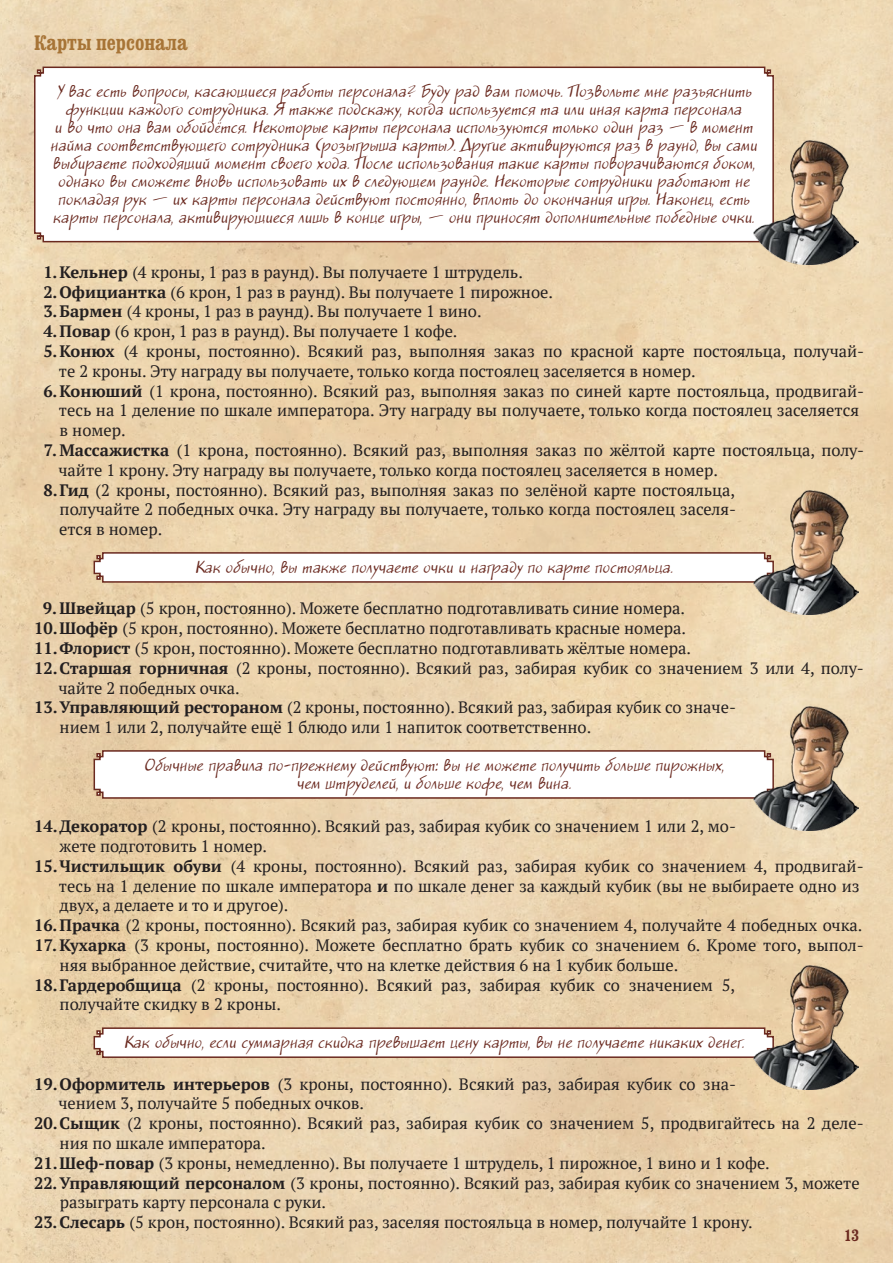
<style>
.page{position:relative;width:893px;height:1263px;background:#fff}
.page>*{position:absolute;margin:0;border:0;box-sizing:border-box;transform-origin:0 0}
.t1{font:21px "SPSL Swordsman C";color:#a77436}
.t2{font:16.5px "PT Serif";color:#231f20}
.t3{font:16.5px "SPSL Swordsman C";color:#6a291f}
.t4{font:italic 15px/18px "Jakob C";letter-spacing:.045em;color:#6a291f;text-align:center}
.s1{font-weight:700}
</style>
<div class="page">
<img style="left:0;top:0;width:893px;height:1263px">
<svg style="left:33px;top:66px;width:742px;height:177px"></svg>
<img style="left:754px;top:140px;width:105px;height:124px">
<svg style="left:93px;top:551px;width:661px;height:32px"></svg>
<img style="left:754px;top:490px;width:105px;height:124px">
<svg style="left:93px;top:749px;width:661px;height:50px"></svg>
<img style="left:754px;top:706px;width:105px;height:124px">
<svg style="left:93px;top:1027px;width:661px;height:32px"></svg>
<img style="left:754px;top:966px;width:105px;height:123px">
<p class="t1" style="left:34px;top:31px;width:155px">Карты персонала</p>
<p class="t4" style="left:50px;top:83px;width:713px">У васестьвопросы,касающиесяработы персонала? Буду радвам помочь.Позвольтемнеразъяснить функциикаждогосотрудника.Я такжеподскажу,когдаиспользуетсята илиинаякартаперсонала<br>и во чтоонавам обойдётся.Некоторыекарты персоналаиспользуютсятолькоодинраз — в момент наймасоответствующегосотрудника(роз ыгрышакарты).Другие активируютсяраз в раунд,вы сами выбираетеподходящиймомент своегохода.Послеиспользованиятакиекарты поворачиваютсябоком, однаковы сможетевновьиспользоватьихв следующем раунде.Некоторыесотрудникиработают не покладаярук — ихкарты персоналадействуют постоянно,вплотьдоокончанияигры.Наконец,есть карты персонала,активирующиесялишь в концеигры, — они приносят дополнительныепобедныеочки.</p>
<p class="t2" style="left:43px;top:261px;width:481px"><span class="s1">1.Кельнер</span> (4 кроны, 1 раз в раунд). Вы получаете 1 штрудель.</p>
<p class="t2" style="left:43px;top:281px;width:511px"><span class="s1">2.Официантка</span> (6 крон, 1 раз в раунд). Вы получаете 1 пирожное.</p>
<p class="t2" style="left:43px;top:301px;width:440px"><span class="s1">3.Бармен</span> (4 кроны, 1 раз в раунд). Вы получаете 1 вино.</p>
<p class="t2" style="left:43px;top:321px;width:416px"><span class="s1">4.Повар</span> (6 крон, 1 раз в раунд). Вы получаете 1 кофе.</p>
<p class="t2" style="left:43px;top:340px;width:822px"><span class="s1">5.Конюх</span> (4 кроны, постоянно). Всякий раз, выполняя заказ по красной карте постояльца, получай-</p>
<p class="t2" style="left:59px;top:360px;width:638px">те 2 кроны. Эту награду вы получаете, только когда постоялец заселяется в номер.</p>
<p class="t2" style="left:43px;top:380px;width:822px"><span class="s1">6.Конюший</span> (1 крона, постоянно). Всякий раз, выполняя заказ по синей карте постояльца, продвигай-</p>
<p class="t2" style="left:59px;top:400px;width:802px">тесь на 1 деление по шкале императора. Эту награду вы получаете, только когда постоялец заселяется</p>
<p class="t2" style="left:60px;top:420px;width:68px">в номер.</p>
<p class="t2" style="left:44px;top:439px;width:822px"><span class="s1">7.Массажистка</span> (1 крона, постоянно). Всякий раз, выполняя заказ по жёлтой карте постояльца, полу-</p>
<p class="t2" style="left:58px;top:459px;width:661px">чайте 1 крону. Эту награду вы получаете, только когда постоялец заселяется в номер.</p>
<p class="t2" style="left:43px;top:479px;width:693px"><span class="s1">8.Гид</span> (2 кроны, постоянно). Всякий раз, выполняя заказ по зелёной карте постояльца,</p>
<p class="t2" style="left:60px;top:499px;width:678px">получайте 2 победных очка. Эту награду вы получаете, только когда постоялец заселя-</p>
<p class="t2" style="left:59px;top:519px;width:105px">ется в номер.</p>
<p class="t4" style="left:195px;top:559px;width:485px">Какобычно,вы такжеполучаетеочкии награду покартепостояльца.</p>
<p class="t2" style="left:43px;top:598px;width:644px"><span class="s1">9.Швейцар</span> (5 крон, постоянно). Можете бесплатно подготавливать синие номера.</p>
<p class="t2" style="left:34px;top:618px;width:653px"><span class="s1">10.Шофёр</span> (5 крон, постоянно). Можете бесплатно подготавливать красные номера.</p>
<p class="t2" style="left:34px;top:637px;width:658px"><span class="s1">11.Флорист</span> (5 крон, постоянно). Можете бесплатно подготавливать жёлтые номера.</p>
<p class="t2" style="left:34px;top:657px;width:831px"><span class="s1">12.Старшая горничная</span> (2 кроны, постоянно). Всякий раз, забирая кубик со значением 3 или 4, полу-</p>
<p class="t2" style="left:58px;top:677px;width:183px">чайте 2 победных очка.</p>
<p class="t2" style="left:34px;top:697px;width:703px"><span class="s1">13.Управляющий рестораном</span> (2 кроны, постоянно). Всякий раз, забирая кубик со значе-</p>
<p class="t2" style="left:60px;top:717px;width:533px">нием 1 или 2, получайте ещё 1 блюдо или 1 напиток соответственно.</p>
<p class="t4" style="left:144px;top:757px;width:587px">Обычныеправилапо-прежнему действуют:вы неможетеполучитьбольшепирожных, чем штруделей,и большекофе,чем вина.</p>
<p class="t2" style="left:34px;top:816px;width:703px"><span class="s1">14.Декоратор</span> (2 кроны, постоянно). Всякий раз, забирая кубик со значением 1 или 2, мо-</p>
<p class="t2" style="left:60px;top:835px;width:209px">жете подготовить 1 номер.</p>
<p class="t2" style="left:34px;top:855px;width:831px"><span class="s1">15.Чистильщик обуви</span> (4 кроны, постоянно). Всякий раз, забирая кубик со значением 4, продвигай-</p>
<p class="t2" style="left:59px;top:875px;width:802px">тесь на 1 деление по шкале императора <span class="s1">и</span> по шкале денег за каждый кубик (вы не выбираете одно из</p>
<p class="t2" style="left:59px;top:895px;width:231px">двух, а делаете и то и другое).</p>
<p class="t2" style="left:34px;top:915px;width:830px"><span class="s1">16.Прачка</span> (2 кроны, постоянно). Всякий раз, забирая кубик со значением 4, получайте 4 победных очка.</p>
<p class="t2" style="left:34px;top:934px;width:831px"><span class="s1">17. Кухарка</span> (3 кроны, постоянно). Можете бесплатно брать кубик со значением 6. Кроме того, выпол-</p>
<p class="t2" style="left:60px;top:954px;width:620px">няя выбранное действие, считайте, что на клетке действия 6 на 1 кубик больше.</p>
<p class="t2" style="left:34px;top:974px;width:703px"><span class="s1">18.Гардеробщица</span> (2 кроны, постоянно). Всякий раз, забирая кубик со значением 5,</p>
<p class="t2" style="left:60px;top:994px;width:223px">получайте скидку в 2 кроны.</p>
<p class="t4" style="left:124px;top:1034px;width:627px">Какобычно,еслисуммарнаяскидкапревышает цену карты,вы неполучаетеникакихденег.</p>
<p class="t2" style="left:34px;top:1073px;width:703px"><span class="s1">19.Оформитель интерьеров</span> (3 кроны, постоянно). Всякий раз, забирая кубик со зна-</p>
<p class="t2" style="left:58px;top:1093px;width:307px">чением 3, получайте 5 победных очков.</p>
<p class="t2" style="left:34px;top:1113px;width:831px"><span class="s1">20.Сыщик</span> (2 кроны, постоянно). Всякий раз, забирая кубик со значением 5, продвигайтесь на 2 деле-</p>
<p class="t2" style="left:60px;top:1132px;width:208px">ния по шкале императора.</p>
<p class="t2" style="left:34px;top:1152px;width:737px"><span class="s1">21.Шеф-повар</span> (3 кроны, немедленно). Вы получаете 1 штрудель, 1 пирожное, 1 вино и 1 кофе.</p>
<p class="t2" style="left:34px;top:1172px;width:827px"><span class="s1">22.Управляющий персоналом</span> (3 кроны, постоянно). Всякий раз, забирая кубик со значением 3, можете</p>
<p class="t2" style="left:60px;top:1192px;width:268px">разыграть карту персонала с руки.</p>
<p class="t2" style="left:34px;top:1212px;width:720px"><span class="s1">23.Слесарь</span> (5 крон, постоянно). Всякий раз, заселяя постояльца в номер, получайте 1 крону.</p>
<p class="t3" style="left:844px;top:1226px;width:16px">13</p>
</div>
